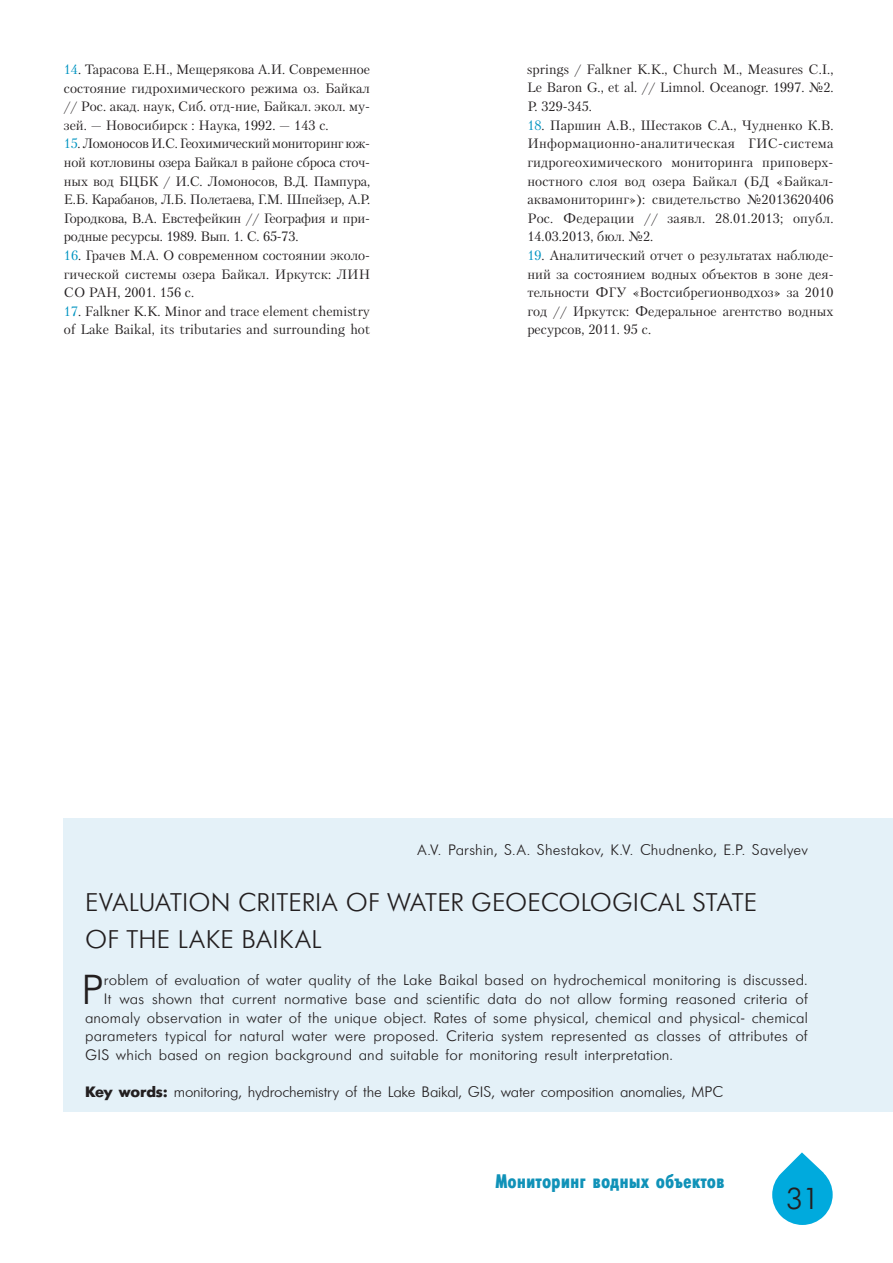
<style>
.page{position:relative;width:893px;height:1263px;background:#fff}
.page>*{position:absolute;margin:0;border:0;box-sizing:border-box;transform-origin:0 0}
.t1{font:41.55px "Futuris Cyrillic";color:#231f20}
.t2{font:30px "Futuris Cyrillic";color:#231f20}
.t3{font:25.5px/37.2px "Futuris C";letter-spacing:.01em;color:#231f20}
.t4{font:19.5px "Futuris X Cond C";color:#1092b8}
.t5{font:15px "Futuris Cyrillic";letter-spacing:.01em;color:#231f20}
.t6{font:15px "Futuris";letter-spacing:-.01em;color:#231f20}
.t7{font:15px "Futuris";letter-spacing:.01em;color:#231f20}
.t8{font:13.5px/18.6px "Petersburg C";color:#231f20;text-align:justify}
.s1{color:#0094c1}
.s2{font-style:italic}
.s3{font-weight:700}
</style>
<div class="page">
<svg style="left:772px;top:1152px;width:61px;height:73px"></svg>
<div style="left:64px;top:818px;width:829px;height:294px;background:#e4f1f8"></div>
<p class="t8" style="left:64px;top:60px;width:308px"><span class="s1">14</span><span class="s2">.</span> Тарасова Е.Н., Мещерякова А.И. Современное состояние гидрохимического режима оз. Байкал // Рос. акад. наук, Сиб. отд-ние, Байкал. экол. му&shy;зей. — Новосибирск : Наука, 1992. — 143 с.</p>
<p class="t8" style="left:64px;top:134px;width:308px"><span class="s1">15</span><span class="s2">.</span> Ломоносов И.С. Геохимический мониторинг юж&shy;ной котловины озера Байкал в районе сброса сточ&shy;ных вод БЦБК / И.С. Ломоносов, В.Д. Пампура, Е.Б. Карабанов, Л.Б. Полетаева, Г.М. Шпейзер, А.Р.<br>Городкова, В.А. Евстефейкин // География и при&shy;родные ресурсы. 1989. Вып. 1. С. 65-73.</p>
<p class="t8" style="left:64px;top:246px;width:308px"><span class="s1">16</span><span class="s2">.</span> Грачев М.А. О современном состоянии эколо&shy;гической системы озера Байкал. Иркутск: ЛИН СО РАН, 2001. 156 с.</p>
<p class="t8" style="left:64px;top:302px;width:308px"><span class="s1">17</span><span class="s2">.</span> Falkner K.K. Minor and trace element chemistry of Lake Baikal, its tributaries and surrounding hot</p>
<p class="t8" style="left:527px;top:60px;width:308px">springs / Falkner K.K., Church M., Measures C.I., Le Baron G., et al. // Limnol. Oceanogr. 1997. №2.<br>P. 329-345.</p>
<p class="t8" style="left:527px;top:116px;width:308px"><span class="s1">18</span><span class="s2">.</span> Паршин А.В., Шестаков С.А., Чудненко К.В.<br>Информационно-аналитическая ГИС-система гидрогеохимического мониторинга приповерх&shy;ностного слоя вод озера Байкал (БД «Байкал&shy;аквамониторинг»): свидетельство №2013620406<br>Рос. Федерации // заявл. 28.01.2013; опубл.<br>14.03.2013, бюл. №2.</p>
<p class="t8" style="left:527px;top:246px;width:308px"><span class="s1">19</span><span class="s2">.</span> Аналитический отчет о результатах наблюде&shy;ний за состоянием водных объектов в зоне дея&shy;тельности ФГУ «Востсибрегионводхоз» за 2010 год // Иркутск: Федеральное агентство водных ресурсов, 2011. 95 с.</p>
<p class="t7" style="left:417px;top:842px;width:392px">A.V. Parshin, S.A. Shestakov, K.V. Chudnenko, E.P. Savelyev</p>
<h3 class="t3" style="left:85px;top:884px;width:670px">EVALUATION CRITERIA OF WATER GEOECOLOGICAL STATE<br>OF THE LAKE BAIKAL</h3>
<h1 class="t1" style="left:81px;top:969px;width:24px">P</h1>
<p class="t5" style="left:104px;top:973px;width:705px">roblem of evaluation of water quality of the Lake Baikal based on hydrochemical monitoring is discussed.</p>
<p class="t5" style="left:104px;top:991px;width:705px">It was shown that current normative base and scientific data do not allow forming reasoned criteria of</p>
<p class="t5" style="left:85px;top:1010px;width:724px">anomaly observation in water of the unique object. Rates of some physical, chemical and physical- chemical</p>
<p class="t5" style="left:85px;top:1028px;width:724px">parameters typical for natural water were proposed. Criteria system represented as classes of attributes of</p>
<p class="t5" style="left:85px;top:1047px;width:590px">GIS which based on region background and suitable for monitoring result interpretation.</p>
<p class="t6" style="left:85px;top:1084px;width:639px"><span class="s3">Key words:</span> monitoring, hydrochemistry of the Lake Baikal, GIS, water composition anomalies, MPC</p>
<h3 class="t4" style="left:495px;top:1170px;width:230px">Мониторинг водных объектов</h3>
<h2 class="t2" style="left:786px;top:1183px;width:34px">31</h2>
</div>
